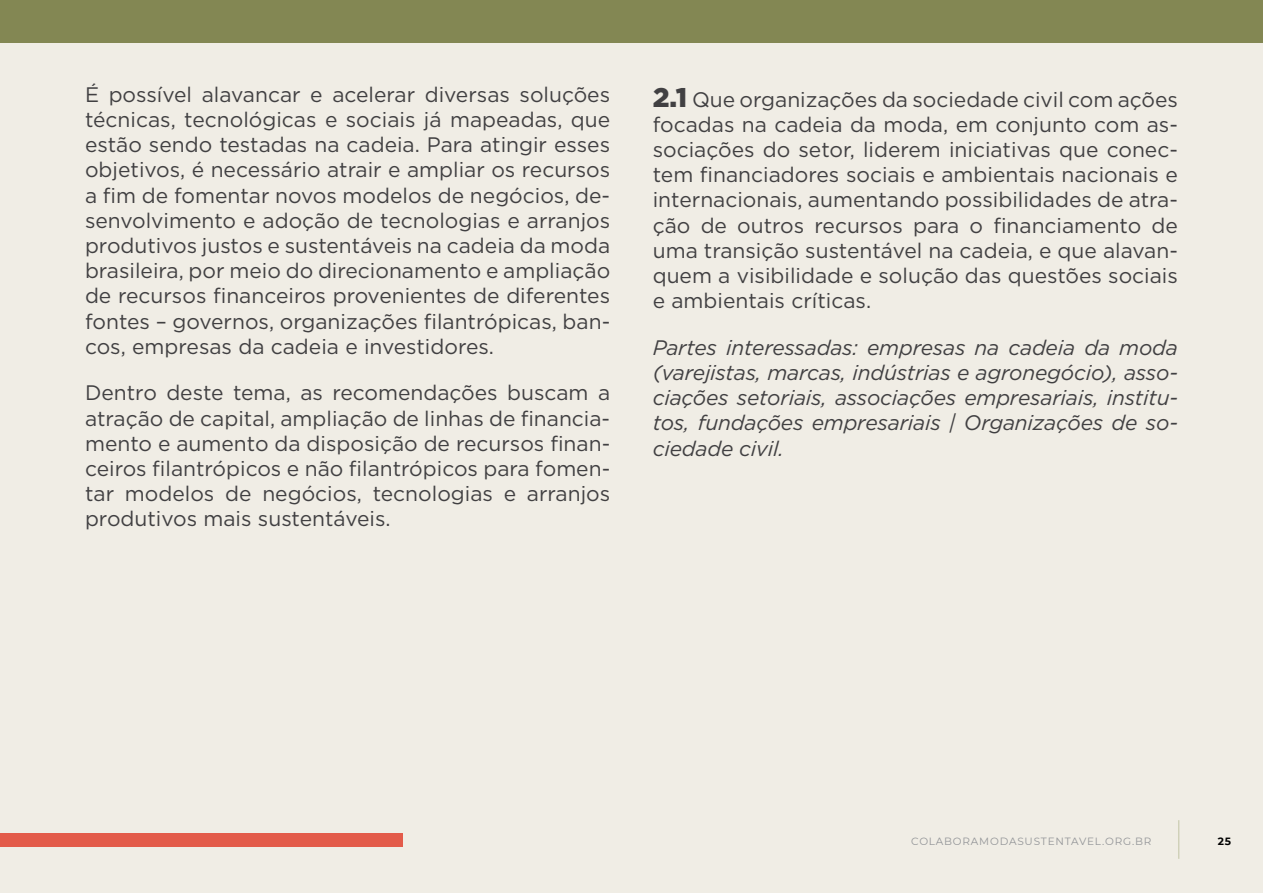
<style>
.page{position:relative;width:1263px;height:893px;background:#fff}
.page>*{position:absolute;margin:0;border:0;box-sizing:border-box;transform-origin:0 0}
.t1{font:21px/25.2px "Gotham";color:#414042;text-align:justify}
.t2{font:italic 21px/25.2px "Gotham";letter-spacing:-.01em;color:#414042;text-align:justify}
.t3{font:10.5px "Montserrat";letter-spacing:.075em;color:#939598}
.t4{font:700 10.5px "Montserrat";color:#000}
.s1{font-weight:900;font-size:27px}
</style>
<div class="page">
<hr style="left:0;top:0;width:1px;height:893px;background:#c4ba98">
<div style="left:2px;top:0;width:1261px;height:893px;background:#f0ede5"></div>
<div style="left:0;top:0;width:1263px;height:43px;background:#838753"></div>
<div style="left:0;top:833px;width:403px;height:13px;background:#e35b4a"></div>
<hr style="left:1178px;top:820px;width:1px;height:39px;background:#c2c5a5">
<p class="t1" style="left:85px;top:81px;width:527px">É possível alavancar e acelerar diversas soluções técnicas, tecnológicas e sociais já mapeadas, que estão sendo testadas na cadeia. Para atingir esses objetivos, é necessário atrair e ampliar os recursos a fim de fomentar novos modelos de negócios, de&shy;senvolvimento e adoção de tecnologias e arranjos produtivos justos e sustentáveis na cadeia da moda brasileira, por meio do direcionamento e ampliação de recursos financeiros provenientes de diferentes fontes – governos, organizações filantrópicas, ban&shy;cos, empresas da cadeia e investidores.</p>
<p class="t1" style="left:85px;top:380px;width:527px">Dentro deste tema, as recomendações buscam a atração de capital, ampliação de linhas de financia&shy;mento e aumento da disposição de recursos finan&shy;ceiros filantrópicos e não filantrópicos para fomen&shy;tar modelos de negócios, tecnologias e arranjos produtivos mais sustentáveis.</p>
<p class="t1" style="left:653px;top:86px;width:527px"><span class="s1">2.1</span> Que organizações da sociedade civil com ações focadas na cadeia da moda, em conjunto com as&shy;sociações do setor, liderem iniciativas que conec&shy;tem financiadores sociais e ambientais nacionais e internacionais, aumentando possibilidades de atra&shy;ção de outros recursos para o financiamento de uma transição sustentável na cadeia, e que alavan&shy;quem a visibilidade e solução das questões sociais e ambientais críticas.</p>
<p class="t2" style="left:653px;top:334px;width:527px">Partes interessadas: empresas na cadeia da moda (varejistas, marcas, indústrias e agronegócio), asso&shy;ciações setoriais, associações empresariais, institu&shy;tos, fundações empresariais | Organizações de so&shy;ciedade civil.</p>
<p class="t3" style="left:911px;top:834px;width:242px">COLABORAMODASUSTENTAVEL.ORG.BR</p>
<p class="t4" style="left:1218px;top:833px;width:15px">25</p>
</div>
